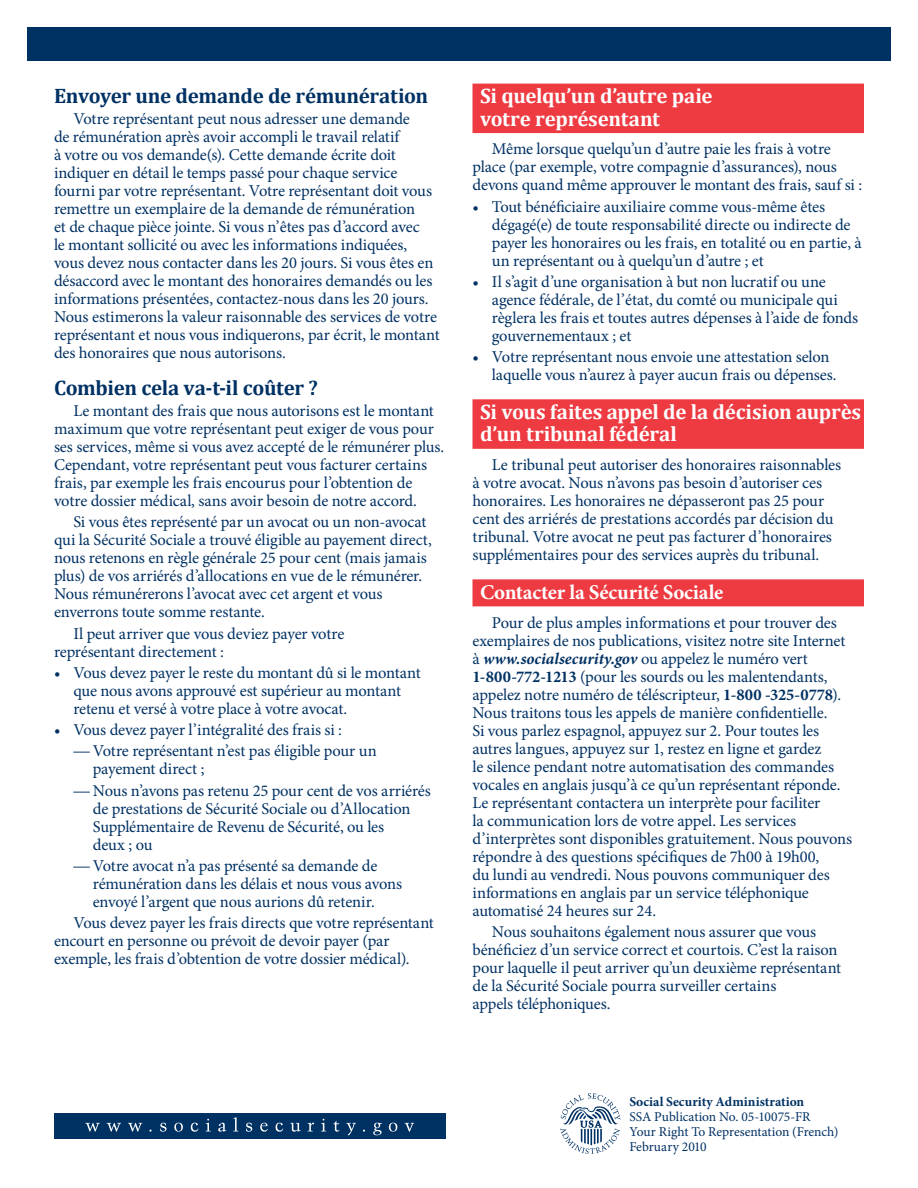
<style>
.page{position:relative;width:918px;height:1188px;background:#fff}
.page>*{position:absolute;margin:0;border:0;box-sizing:border-box;transform-origin:0 0}
.H1-2{font:700 21px/22.5px "Cambria";letter-spacing:-.01em;color:#fff}
.t1{font:700 21px "Cambria";letter-spacing:-.02em;color:#003163}
.H1-1{font:700 21px "Minion Pro";letter-spacing:-.01em;color:#fff}
.Paragraph{font:16.5px/18px "Minion Pro";letter-spacing:-.01em;color:#003163}
.Pub_Info{font:13.5px "Minion Pro";letter-spacing:-.005em;color:#003163}
.Pub_Info-2{font:700 13.5px "Minion Pro";letter-spacing:.005em;color:#003163}
.s1{font-family:"Trump Mediaeval"}
.s2{font-weight:700;font-style:italic}
.s3{font-weight:700}
</style>
<div class="page">
<div style="left:27px;top:27px;width:864px;height:34px;background:#003163"></div>
<svg style="left:560px;top:1093px;width:61px;height:61px"></svg>
<div style="left:54px;top:1114px;width:392px;height:25px;background:#003163"></div>
<svg style="left:85px;top:1117px;width:329px;height:19px"></svg>
<div style="left:472px;top:84px;width:392px;height:49px;background:#ee3a41"></div>
<div style="left:472px;top:399px;width:392px;height:50px;background:#ee3a41"></div>
<div style="left:472px;top:579px;width:392px;height:27px;background:#ee3a41"></div>
<h2 class="t1" style="left:54px;top:81px;width:376px">Envoyer une demande de rémunération</h2>
<p class="Paragraph" style="left:54px;top:110px;width:387px;text-indent:19px">Votre représentant peut nous adresser une demande<br>de rémunération après avoir accompli le travail relatif<br>à votre ou vos demande(s). Cette demande écrite doit indiquer en détail le temps passé pour chaque service fourni par votre représentant. Votre représentant doit vous remettre un exemplaire de la demande de rémunération<br>et de chaque pièce jointe. Si vous n’êtes pas d’accord avec<br>le montant sollicité ou avec les informations indiquées, vous devez nous contacter dans les 20 jours. Si vous êtes en désaccord avec le montant des honoraires demandés ou les informations présentées, contactez-nous dans les 20 jours.<br>Nous estimerons la valeur raisonnable des services de votre représentant et nous vous indiquerons, par écrit, le montant des honoraires que nous autorisons.</p>
<h2 class="t1" style="left:54px;top:373px;width:265px">Combien cela va-t-il coûter ?</h2>
<p class="Paragraph" style="left:54px;top:402px;width:392px;text-indent:19px">Le montant des frais que nous autorisons est le montant maximum que votre représentant peut exiger de vous pour ses services, même si vous avez accepté de le rémunérer plus.<br>Cependant, votre représentant peut vous facturer certains frais, par exemple les frais encourus pour l’obtention de votre dossier médical, sans avoir besoin de notre accord.</p>
<p class="Paragraph" style="left:54px;top:513px;width:379px;text-indent:19px">Si vous êtes représenté par un avocat ou un non-avocat qui la Sécurité Sociale a trouvé éligible au payement direct, nous retenons en règle générale 25 pour cent (mais jamais plus) de vos arriérés d’allocations en vue de le rémunérer.<br>Nous rémunérerons l’avocat avec cet argent et vous enverrons toute somme restante.</p>
<p class="Paragraph" style="left:54px;top:624px;width:292px;text-indent:19px">Il peut arriver que vous deviez payer votre représentant directement :</p>
<p class="Paragraph" style="left:73px;top:664px;width:349px;text-indent:-19px">• Vous devez payer le reste du montant dû si le montant que nous avons approuvé est supérieur au montant retenu et versé à votre place à votre avocat.</p>
<p class="Paragraph" style="left:54px;top:721px;width:289px">• Vous devez payer l’intégralité des frais si :</p>
<p class="Paragraph" style="left:93px;top:742px;width:285px;text-indent:-19px"><span class="s1">—</span> Votre représentant n’est pas éligible pour un payement direct ;</p>
<p class="Paragraph" style="left:93px;top:781px;width:340px;text-indent:-19px"><span class="s1">—</span> Nous n’avons pas retenu 25 pour cent de vos arriérés de prestations de Sécurité Sociale ou d’Allocation Supplémentaire de Revenu de Sécurité, ou les<br>deux ; ou</p>
<p class="Paragraph" style="left:93px;top:857px;width:311px;text-indent:-19px"><span class="s1">—</span> Votre avocat n’a pas présenté sa demande de rémunération dans les délais et nous vous avons envoyé l’argent que nous aurions dû retenir.</p>
<p class="Paragraph" style="left:54px;top:914px;width:381px;text-indent:19px">Vous devez payer les frais directs que votre représentant encourt en personne ou prévoit de devoir payer (par exemple, les frais d’obtention de votre dossier médical).</p>
<h1 class="H1-2" style="left:480px;top:84px;width:234px">Si quelqu’un d’autre paie votre représentant</h1>
<p class="Paragraph" style="left:472px;top:140px;width:391px;text-indent:19px">Même lorsque quelqu’un d’autre paie les frais à votre place (par exemple, votre compagnie d’assurances), nous devons quand même approuver le montant des frais, sauf si :</p>
<p class="Paragraph" style="left:492px;top:197px;width:371px;text-indent:-19px">• Tout bénéficiaire auxiliaire comme vous-même êtes dégagé(e) de toute responsabilité directe ou indirecte de payer les honoraires ou les frais, en totalité ou en partie, à un représentant ou à quelqu’un d’autre ; et</p>
<p class="Paragraph" style="left:492px;top:273px;width:368px;text-indent:-19px">• Il s’agit d’une organisation à but non lucratif ou une agence fédérale, de l’état, du comté ou municipale qui règlera les frais et toutes autres dépenses à l’aide de fonds gouvernementaux ; et</p>
<p class="Paragraph" style="left:492px;top:348px;width:346px;text-indent:-19px">• Votre représentant nous envoie une attestation selon laquelle vous n’aurez à payer aucun frais ou dépenses.</p>
<h1 class="H1-2" style="left:480px;top:400px;width:383px">Si vous faites appel de la décision auprès d’un tribunal fédéral</h1>
<p class="Paragraph" style="left:472px;top:456px;width:370px;text-indent:19px">Le tribunal peut autoriser des honoraires raisonnables à votre avocat. Nous n’avons pas besoin d’autoriser ces honoraires. Les honoraires ne dépasseront pas 25 pour cent des arriérés de prestations accordés par décision du tribunal. Votre avocat ne peut pas facturer d’honoraires supplémentaires pour des services auprès du tribunal.</p>
<h1 class="H1-1" style="left:480px;top:577px;width:245px">Contacter la Sécurité Sociale</h1>
<p class="Paragraph" style="left:472px;top:613px;width:381px;text-indent:19px">Pour de plus amples informations et pour trouver des exemplaires de nos publications, visitez notre site Internet à <span class="s2">www.socialsecurity.gov</span> ou appelez le numéro vert <span class="s3">1-800-772-1213</span> (pour les sourds ou les malentendants, appelez notre numéro de téléscripteur, <span class="s3">1-800 -325-0778</span>).<br>Nous traitons tous les appels de manière confidentielle.<br>Si vous parlez espagnol, appuyez sur 2. Pour toutes les autres langues, appuyez sur 1, restez en ligne et gardez<br>le silence pendant notre automatisation des commandes vocales en anglais jusqu’à ce qu’un représentant réponde.<br>Le représentant contactera un interprète pour faciliter<br>la communication lors de votre appel. Les services d’interprètes sont disponibles gratuitement. Nous pouvons répondre à des questions spécifiques de 7h00 à 19h00,<br>du lundi au vendredi. Nous pouvons communiquer des informations en anglais par un service téléphonique automatisé 24 heures sur 24.</p>
<p class="Paragraph" style="left:472px;top:923px;width:370px;text-indent:19px">Nous souhaitons également nous assurer que vous bénéficiez d’un service correct et courtois. C’est la raison pour laquelle il peut arriver qu’un deuxième représentant de la Sécurité Sociale pourra surveiller certains<br>appels téléphoniques.</p>
<p class="Pub_Info-2" style="left:629px;top:1092px;width:176px">Social Security Administration</p>
<p class="Pub_Info" style="left:629px;top:1108px;width:183px">SSA Publication No. 05-10075-FR</p>
<p class="Pub_Info" style="left:629px;top:1123px;width:211px">Your Right To Representation (French)</p>
<p class="Pub_Info" style="left:629px;top:1138px;width:79px">February 2010</p>
</div>
